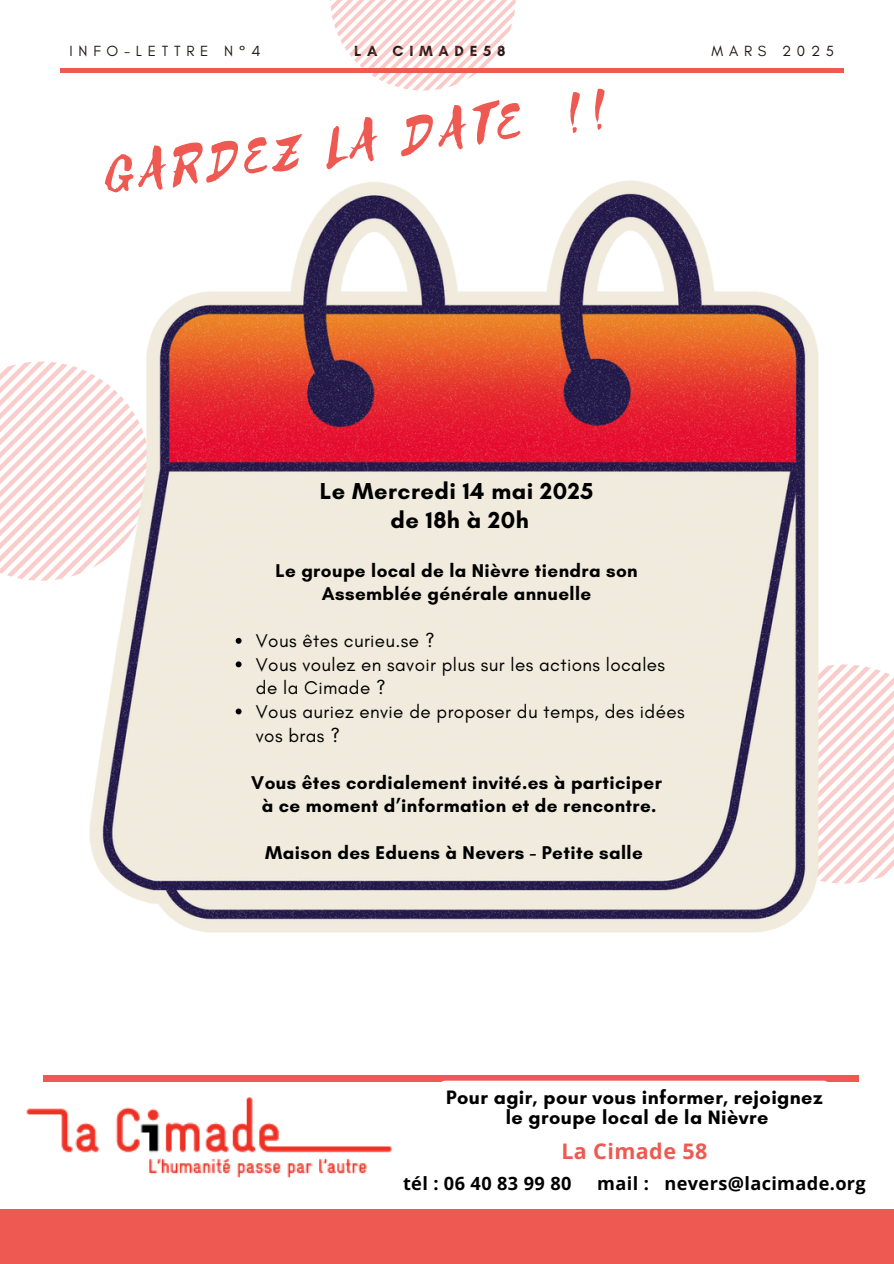
<style>
.page{position:relative;width:894px;height:1264px;background:#fff}
.page>*{position:absolute;margin:0;border:0;box-sizing:border-box;transform-origin:0 0}
.t1{font:58.5px "Selima";color:#ee5952}
.t2{font:700 23.55px/29.4px "Glacial Indifference";letter-spacing:.02em;color:#000;text-align:center}
.t3{font:700 21.45px "Open Sans";letter-spacing:.02em;color:#ee5952}
.t4{font:700 19.8px/19.8px "Glacial Indifference";letter-spacing:.02em;color:#000;text-align:center}
.t5{font:700 18.9px/23.5px "Glacial Indifference";letter-spacing:.02em;color:#000;text-align:center}
.t6{font:18.9px/23.5px "Glacial Indifference";letter-spacing:.02em;color:#000}
.t7{font:700 18.15px "Open Sans";letter-spacing:.02em;color:#000}
.t8{font:15px "Glacial Indifference";letter-spacing:.38em;color:#231815}
.t9{font:700 15px "Glacial Indifference";letter-spacing:.38em;color:#231815}
</style>
<div class="page">
<div style="left:60px;top:68px;width:783px;height:5px;background:#ee5952"></div>
<img style="left:26px;top:1097px;width:366px;height:81px">
<div style="left:0;top:1209px;width:893px;height:54px;background:#ee5952"></div>
<div style="left:43px;top:1075px;width:815px;height:7px;background:#ee5952"></div>
<svg style="left:330px;top:0;width:185px;height:91px"></svg>
<svg style="left:0;top:361px;width:89px;height:219px"></svg>
<svg style="left:818px;top:664px;width:75px;height:219px"></svg>
<img style="left:89px;top:181px;width:729px;height:751px">
<svg style="left:235px;top:638px;width:6px;height:5px"></svg>
<svg style="left:235px;top:661px;width:6px;height:6px"></svg>
<svg style="left:235px;top:708px;width:6px;height:6px"></svg>
<svg style="left:441px;top:1080px;width:418px;height:2px"></svg>
<p class="t8" style="left:70px;top:42px;width:192px">INFO-LETTRE N°4</p>
<p class="t9" style="left:354px;top:42px;width:153px">LA CIMADE58</p>
<p class="t8" style="left:711px;top:42px;width:124px">MARS 2025</p>
<p class="t1" style="left:103px;top:145px;width:509px;rotate:-8deg">GARDEZ LA DATE !!</p>
<p class="t2" style="left:320px;top:476px;width:275px">Le Mercredi 14 mai 2025 de 18h à 20h</p>
<h1 class="t5" style="left:275px;top:558px;width:363px">Le groupe local de la Nièvre tiendra son<br>Assemblée générale annuelle</h1>
<p class="t6" style="left:256px;top:629px;width:180px">Vous êtes curieu.se ?</p>
<h2 class="t6" style="left:256px;top:652px;width:410px">Vous voulez en savoir plus sur les actions locales de la Cimade ?</h2>
<h3 class="t6" style="left:256px;top:699px;width:430px">Vous auriez envie de proposer du temps, des idées vos bras ?</h3>
<p class="t5" style="left:251px;top:770px;width:412px">Vous êtes cordialement invité.es à participer à ce moment d’information et de rencontre.</p>
<p class="t5" style="left:265px;top:840px;width:379px">Maison des Eduens à Nevers - Petite salle</p>
<p class="t4" style="left:446px;top:1086px;width:378px">Pour agir, pour vous informer, rejoignez le groupe local de la Nièvre</p>
<h3 class="t3" style="left:561px;top:1135px;width:147px">La Cimade 58</h3>
<h3 class="t7" style="left:403px;top:1170px;width:170px">tél : 06 40 83 99 80</h3>
<h3 class="t7" style="left:597px;top:1170px;width:270px">mail : nevers@lacimade.org</h3>
</div>
